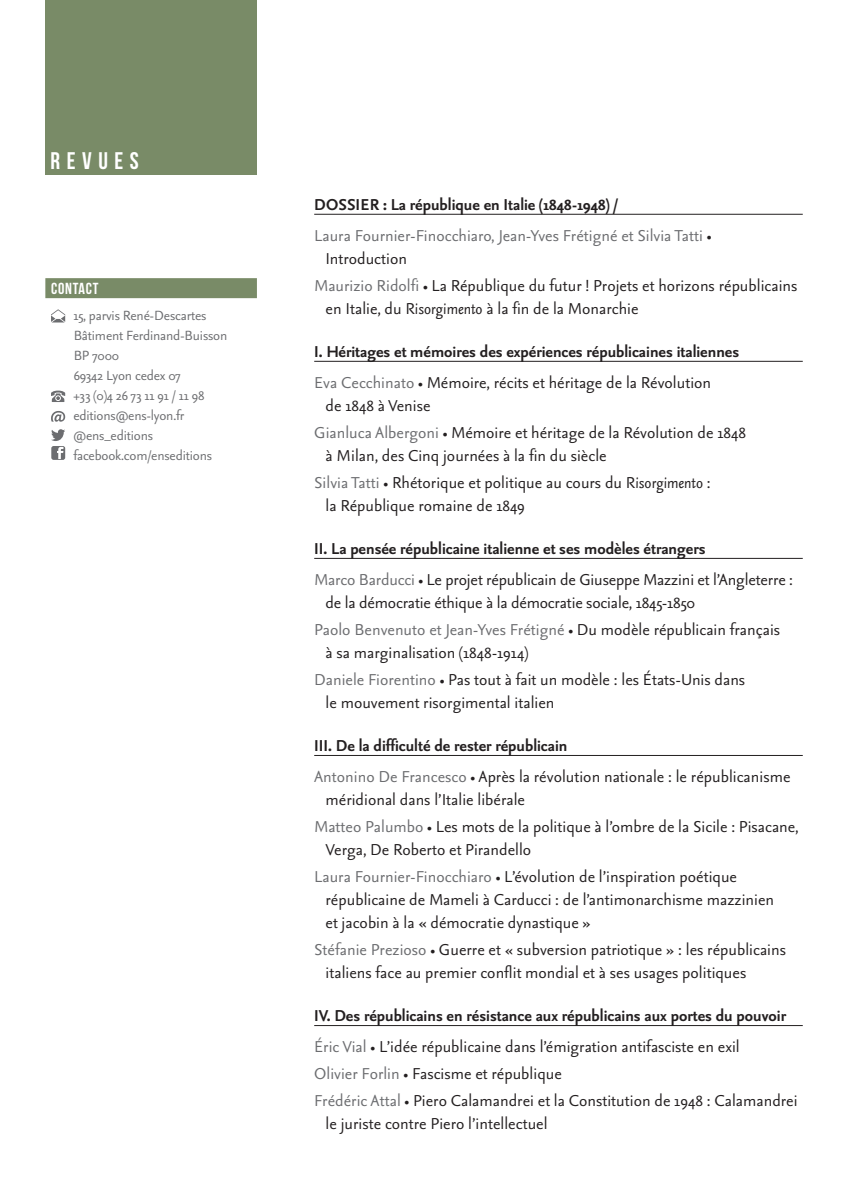
<style>
.page{position:relative;width:842px;height:1191px;background:#fff}
.page>*{position:absolute;margin:0;border:0;box-sizing:border-box;transform-origin:0 0}
.t1{font:24px "Bebas Neue";letter-spacing:.275em;color:#fff}
.Sommaire_titre_ar{font:19px/23px "Seria Sans Pro";color:#231f20}
.Sommaire_titre_pa{font:700 19px "Seria Sans Pro";color:#231f20}
.Sommaire_titre_ar-2{font:19px/23px "Seria Sans Pro";color:#6c6d70}
.t2{font:16px "Seria Sans Pro";letter-spacing:-.01em;color:#6c6d70}
.t3{font:16px "Bebas Neue";letter-spacing:.05em;color:#fff}
.s1{color:#231f20}
.s2{color:#6c6d70}
.s3{font-style:italic}
</style>
<div class="page">
<div style="left:45px;top:0;width:212px;height:175px;background:#798b67"></div>
<hr style="left:314px;top:214px;width:489px;height:1px;background:#231f20">
<hr style="left:314px;top:361px;width:489px;height:1px;background:#231f20">
<hr style="left:314px;top:558px;width:489px;height:1px;background:#231f20">
<hr style="left:314px;top:755px;width:489px;height:1px;background:#231f20">
<hr style="left:314px;top:1025px;width:489px;height:1px;background:#231f20">
<div style="left:45px;top:278px;width:212px;height:20px;background:#798b67"></div>
<svg style="left:51px;top:309px;width:14px;height:13px"></svg>
<svg style="left:51px;top:390px;width:14px;height:12px"></svg>
<svg style="left:51px;top:411px;width:14px;height:49px"></svg>
<p class="t1" style="left:50px;top:148px;width:90px">REVUES</p>
<p class="t3" style="left:51px;top:280px;width:49px">CONTACT</p>
<p class="t2" style="left:73px;top:305px;width:135px">15, parvis René-Descartes</p>
<p class="t2" style="left:74px;top:325px;width:155px">Bâtiment Ferdinand-Buisson</p>
<p class="t2" style="left:74px;top:345px;width:47px">BP 7000</p>
<p class="t2" style="left:74px;top:365px;width:109px">69342 Lyon cedex 07</p>
<p class="t2" style="left:73px;top:385px;width:133px">+33 (0)4 26 73 11 91 / 11 98</p>
<p class="t2" style="left:73px;top:405px;width:112px">editions@ens-lyon.fr</p>
<p class="t2" style="left:73px;top:425px;width:81px">@ens_editions</p>
<p class="t2" style="left:73px;top:445px;width:140px">facebook.com/enseditions</p>
<p class="Sommaire_titre_pa" style="left:314px;top:192px;width:305px">DOSSIER : La république en Italie (1848-1948) /</p>
<p class="Sommaire_titre_ar-2" style="left:326px;top:223px;width:387px;text-indent:-11px">Laura Fournier-Finocchiaro, Jean-Yves Frétigné et Silvia Tatti <span class="s1">•<br>Introduction</span></p>
<p class="Sommaire_titre_ar" style="left:326px;top:273px;width:473px;text-indent:-11px"><span class="s2">Maurizio Ridolfi</span> • La République du futur ! Projets et horizons républicains en Italie, du <span class="s3">Risorgimento</span> à la fin de la Monarchie</p>
<p class="Sommaire_titre_pa" style="left:314px;top:339px;width:427px">I. Héritages et mémoires des expériences républicaines italiennes</p>
<p class="Sommaire_titre_ar" style="left:326px;top:370px;width:387px;text-indent:-11px"><span class="s2">Eva Cecchinato</span> • Mémoire, récits et héritage de la Révolution de 1848 à Venise</p>
<p class="Sommaire_titre_ar" style="left:326px;top:420px;width:422px;text-indent:-11px"><span class="s2">Gianluca Albergoni</span> • Mémoire et héritage de la Révolution de 1848 à Milan, des Cinq journées à la fin du siècle</p>
<p class="Sommaire_titre_ar" style="left:326px;top:470px;width:387px;text-indent:-11px"><span class="s2">Silvia Tatti</span> • Rhétorique et politique au cours du <span class="s3">Risorgimento</span> : la République romaine de 1849</p>
<p class="Sommaire_titre_pa" style="left:314px;top:536px;width:393px">II. La pensée républicaine italienne et ses modèles étrangers</p>
<p class="Sommaire_titre_ar" style="left:326px;top:567px;width:469px;text-indent:-11px"><span class="s2">Marco Barducci</span> • Le projet républicain de Giuseppe Mazzini et l’Angleterre : de la démocratie éthique à la démocratie sociale, 1845-1850</p>
<p class="Sommaire_titre_ar" style="left:326px;top:617px;width:456px;text-indent:-11px"><span class="s2">Paolo Benvenuto et Jean-Yves Frétigné</span> • Du modèle républicain français à sa marginalisation (1848-1914)</p>
<p class="Sommaire_titre_ar" style="left:326px;top:667px;width:421px;text-indent:-11px"><span class="s2">Daniele Fiorentino</span> • Pas tout à fait un modèle : les États-Unis dans le mouvement risorgimental italien</p>
<p class="Sommaire_titre_pa" style="left:314px;top:733px;width:255px">III. De la difficulté de rester républicain</p>
<p class="Sommaire_titre_ar" style="left:326px;top:764px;width:466px;text-indent:-11px"><span class="s2">Antonino De Francesco</span> • Après la révolution nationale : le républicanisme méridional dans l’Italie libérale</p>
<p class="Sommaire_titre_ar" style="left:326px;top:814px;width:475px;text-indent:-11px"><span class="s2">Matteo Palumbo</span> • Les mots de la politique à l’ombre de la Sicile : Pisacane,<br>Verga, De Roberto et Pirandello</p>
<p class="Sommaire_titre_ar" style="left:326px;top:864px;width:450px;text-indent:-11px"><span class="s2">Laura Fournier-Finocchiaro</span> • L’évolution de l’inspiration poétique républicaine de Mameli à Carducci : de l’antimonarchisme mazzinien et jacobin à la « démocratie dynastique »</p>
<p class="Sommaire_titre_ar" style="left:326px;top:937px;width:462px;text-indent:-11px"><span class="s2">Stéfanie Prezioso</span> • Guerre et « subversion patriotique » : les républicains italiens face au premier conflit mondial et à ses usages politiques</p>
<p class="Sommaire_titre_pa" style="left:314px;top:1003px;width:473px">IV. Des républicains en résistance aux républicains aux portes du pouvoir</p>
<p class="Sommaire_titre_ar" style="left:314px;top:1034px;width:427px"><span class="s2">Éric Vial</span> • L’idée républicaine dans l’émigration antifasciste en exil</p>
<p class="Sommaire_titre_ar" style="left:314px;top:1061px;width:249px"><span class="s2">Olivier Forlin</span> • Fascisme et république</p>
<p class="Sommaire_titre_ar" style="left:326px;top:1088px;width:474px;text-indent:-11px"><span class="s2">Frédéric Attal</span> • Piero Calamandrei et la Constitution de 1948 : Calamandrei le juriste contre Piero l’intellectuel</p>
</div>
